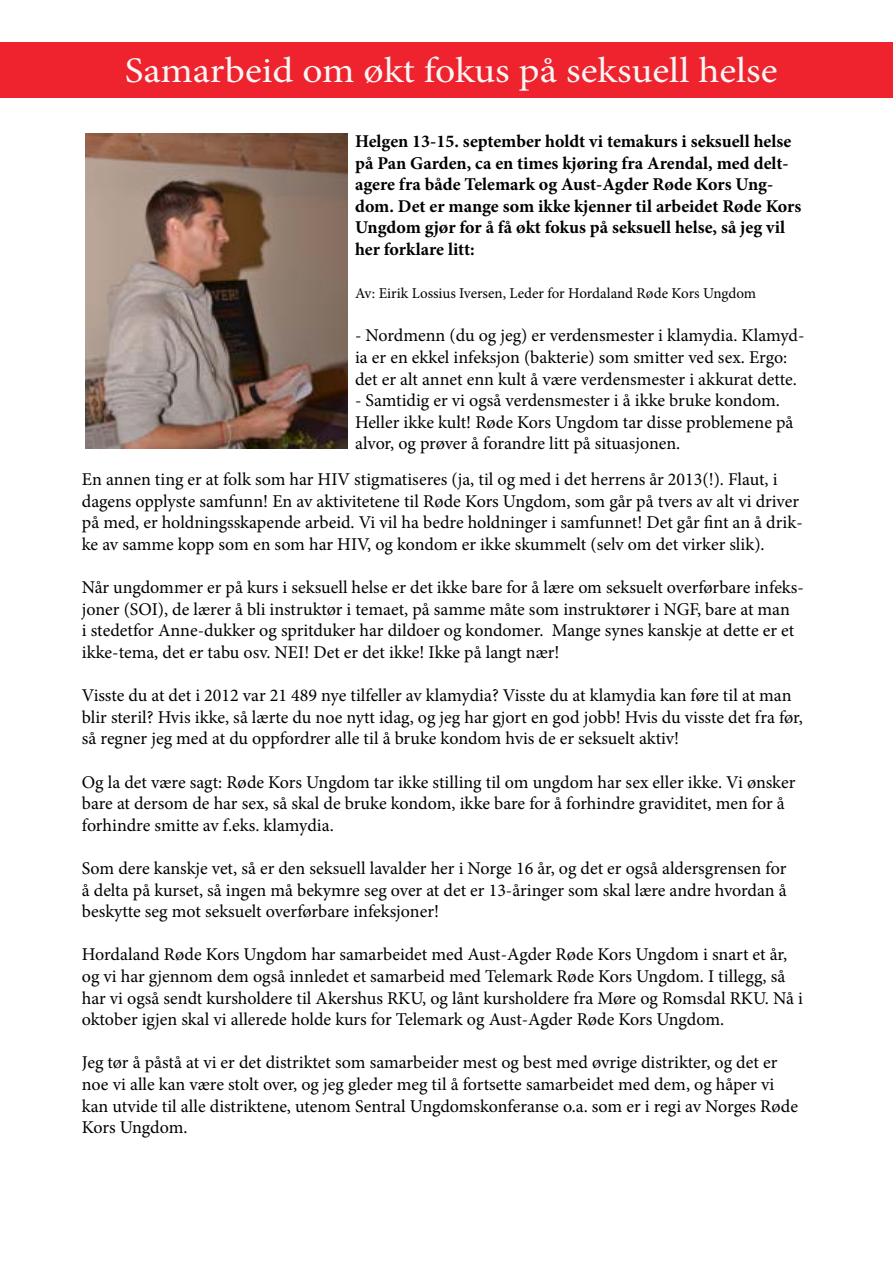
<style>
.page{position:relative;width:893px;height:1263px;background:#fff}
.page>*{position:absolute;margin:0;border:0;box-sizing:border-box;transform-origin:0 0}
.t1{font:36px "Minion Pro";letter-spacing:-.005em;color:#f6f6f6;scale:1.1 1}
.t2{font:18px/21.6px "Minion Pro";color:#000}
.t3{font:700 18px/21.6px "Minion Pro";color:#000}
.t4{font:15px "Minion Pro";color:#000}
</style>
<div class="page">
<div style="left:0;top:43px;width:893px;height:55px;background:#ef232d"></div>
<img style="left:85px;top:134px;width:263px;height:315px">
<h1 class="t1" style="left:125px;top:47px;width:595px">Samarbeid om økt fokus på seksuell helse</h1>
<p class="t3" style="left:355px;top:130px;width:448px">Helgen 13-15. september holdt vi temakurs i seksuell helse på Pan Garden, ca en times kjøring fra Arendal, med delt&shy;agere fra både Telemark og Aust-Agder Røde Kors Ung&shy;dom. Det er mange som ikke kjenner til arbeidet Røde Kors Ungdom gjør for å få økt fokus på seksuell helse, så jeg vil her forklare litt:</p>
<p class="t4" style="left:355px;top:283px;width:403px">Av: Eirik Lossius Iversen, Leder for Hordaland Røde Kors Ungdom</p>
<p class="t2" style="left:355px;top:325px;width:451px">- Nordmenn (du og jeg) er verdensmester i klamydia. Klamyd&shy;ia er en ekkel infeksjon (bakterie) som smitter ved sex. Ergo: det er alt annet enn kult å være verdensmester i akkurat dette.</p>
<p class="t2" style="left:355px;top:390px;width:440px">- Samtidig er vi også verdensmester i å ikke bruke kondom.<br>Heller ikke kult! Røde Kors Ungdom tar disse problemene på alvor, og prøver å forandre litt på situasjonen.</p>
<p class="t2" style="left:82px;top:469px;width:722px">En annen ting er at folk som har HIV stigmatiseres (ja, til og med i det herrens år 2013(!). Flaut, i dagens opplyste samfunn! En av aktivitetene til Røde Kors Ungdom, som går på tvers av alt vi driver på med, er holdningsskapende arbeid. Vi vil ha bedre holdninger i samfunnet! Det går fint an å drik&shy;ke av samme kopp som en som har HIV, og kondom er ikke skummelt (selv om det virker slik).</p>
<p class="t2" style="left:82px;top:577px;width:723px">Når ungdommer er på kurs i seksuell helse er det ikke bare for å lære om seksuelt overførbare infeks&shy;joner (SOI), de lærer å bli instruktør i temaet, på samme måte som instruktører i NGF, bare at man<br>i stedetfor Anne-dukker og spritduker har dildoer og kondomer. Mange synes kanskje at dette er et ikke-tema, det er tabu osv. NEI! Det er det ikke! Ikke på langt nær!</p>
<p class="t2" style="left:82px;top:685px;width:722px">Visste du at det i 2012 var 21 489 nye tilfeller av klamydia? Visste du at klamydia kan føre til at man blir steril? Hvis ikke, så lærte du noe nytt idag, og jeg har gjort en god jobb! Hvis du visste det fra før, så regner jeg med at du oppfordrer alle til å bruke kondom hvis de er seksuelt aktiv!</p>
<p class="t2" style="left:82px;top:771px;width:715px">Og la det være sagt: Røde Kors Ungdom tar ikke stilling til om ungdom har sex eller ikke. Vi ønsker bare at dersom de har sex, så skal de bruke kondom, ikke bare for å forhindre graviditet, men for å forhindre smitte av f.eks. klamydia.</p>
<p class="t2" style="left:82px;top:857px;width:706px;text-align:justify">Som dere kanskje vet, så er den seksuell lavalder her i Norge 16 år, og det er også aldersgrensen for å delta på kurset, så ingen må bekymre seg over at det er 13-åringer som skal lære andre hvordan å beskytte seg mot seksuelt overførbare infeksjoner!</p>
<p class="t2" style="left:82px;top:944px;width:722px">Hordaland Røde Kors Ungdom har samarbeidet med Aust-Agder Røde Kors Ungdom i snart et år, og vi har gjennom dem også innledet et samarbeid med Telemark Røde Kors Ungdom. I tillegg, så har vi også sendt kursholdere til Akershus RKU, og lånt kursholdere fra Møre og Romsdal RKU. Nå i oktober igjen skal vi allerede holde kurs for Telemark og Aust-Agder Røde Kors Ungdom.</p>
<p class="t2" style="left:82px;top:1052px;width:718px">Jeg tør å påstå at vi er det distriktet som samarbeider mest og best med øvrige distrikter, og det er noe vi alle kan være stolt over, og jeg gleder meg til å fortsette samarbeidet med dem, og håper vi kan utvide til alle distriktene, utenom Sentral Ungdomskonferanse o.a. som er i regi av Norges Røde Kors Ungdom.</p>
</div>
